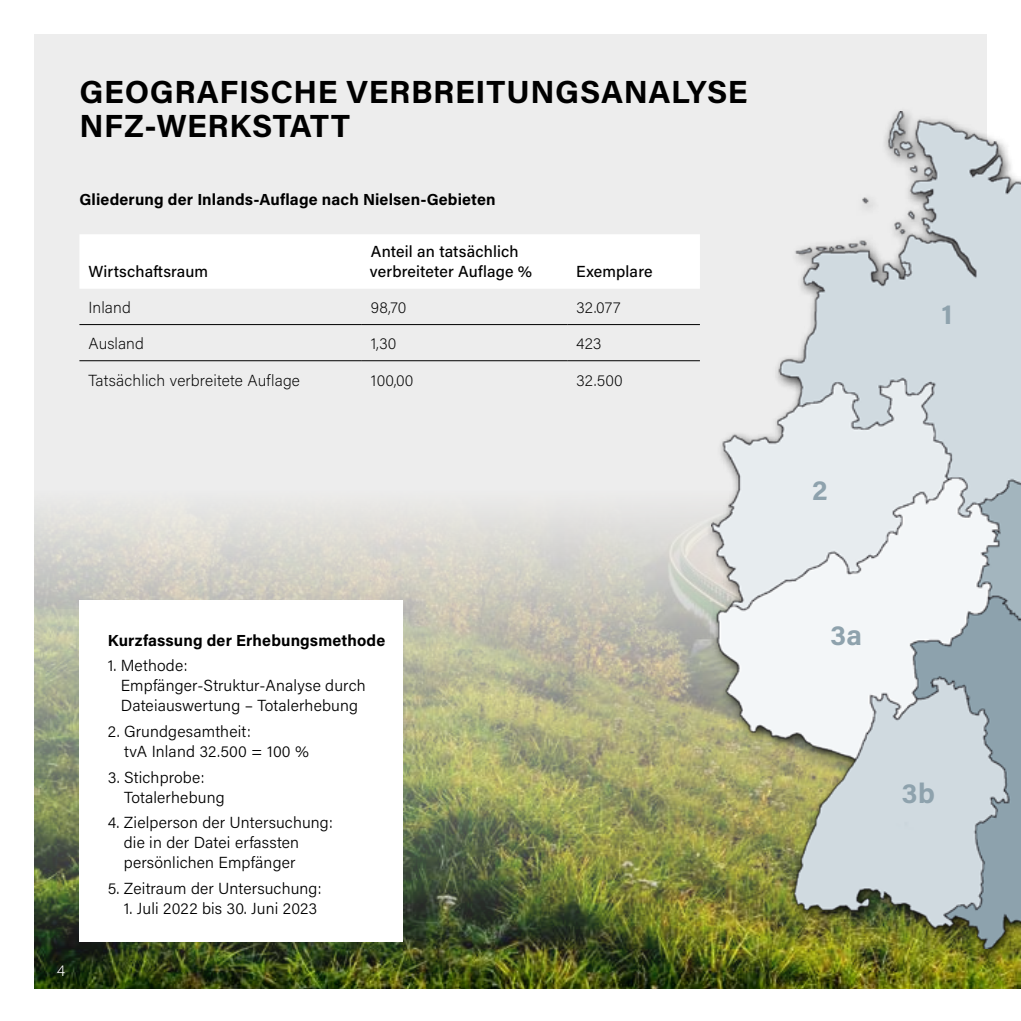
<style>
.page{position:relative;width:1021px;height:1021px;background:#fff}
.page>*{position:absolute;margin:0;border:0;box-sizing:border-box;transform-origin:0 0}
.t1{font:700 32px/34px "Acumin Pro";letter-spacing:.02em;color:#000}
.t2{font:700 28px "Acumin Pro";color:#8ea2ad}
.t3{font:300 16px/20px "Acumin Pro";letter-spacing:.01em;color:#000}
.t4{font:700 16px "Acumin Pro";letter-spacing:.01em;color:#000}
.t5{font:200 16px "Acumin Pro";letter-spacing:.01em;color:#000}
.t6{font:500 16px/20px "Acumin Pro";letter-spacing:.01em;color:#000}
.t7{font:200 16px "Acumin Pro";color:#fff}
</style>
<div class="page">
<div style="left:34px;top:34px;width:952px;height:952px;background:#ededed"></div>
<img style="left:34px;top:509px;width:986px;height:479px">
<div style="left:705px;top:105px;width:315px;height:857px;background:#000;opacity:.75"></div>
<img style="left:711px;top:112px;width:309px;height:836px">
<div style="left:79px;top:600px;width:324px;height:341px;background:#fff"></div>
<div style="left:80px;top:234px;width:620px;height:55px;background:#fff"></div>
<hr style="left:79px;top:324px;width:283px;height:1px;background:#000">
<hr style="left:362px;top:324px;width:205px;height:1px;background:#000">
<hr style="left:567px;top:324px;width:133px;height:1px;background:#000">
<hr style="left:79px;top:360px;width:283px;height:1px;background:#000">
<hr style="left:362px;top:360px;width:205px;height:1px;background:#000">
<hr style="left:567px;top:360px;width:133px;height:1px;background:#000">
<h1 class="t1" style="left:79px;top:73px;width:669px">GEOGRAFISCHE VERBREITUNGSANALYSE<br>NFZ-WERKSTATT</h1>
<p class="t4" style="left:79px;top:188px;width:418px">Gliederung der Inlands-Auflage nach Nielsen-Gebieten</p>
<p class="t6" style="left:88px;top:261px;width:121px">Wirtschaftsraum</p>
<p class="t6" style="left:370px;top:241px;width:164px">Anteil an tatsächlich verbreiteter Auflage %</p>
<p class="t6" style="left:576px;top:261px;width:78px">Exemplare</p>
<p class="t5" style="left:88px;top:297px;width:44px">Inland</p>
<p class="t5" style="left:371px;top:297px;width:37px">98,70</p>
<p class="t5" style="left:576px;top:297px;width:46px">32.077</p>
<p class="t5" style="left:88px;top:333px;width:57px">Ausland</p>
<p class="t5" style="left:371px;top:333px;width:27px">1,30</p>
<p class="t5" style="left:576px;top:333px;width:27px">423</p>
<p class="t5" style="left:88px;top:369px;width:213px">Tatsächlich verbreitete Auflage</p>
<p class="t5" style="left:371px;top:369px;width:44px">100,00</p>
<p class="t5" style="left:576px;top:369px;width:48px">32.500</p>
<p class="t7" style="left:57px;top:959px;width:10px">4</p>
<p class="t4" style="left:108px;top:628px;width:279px">Kurzfassung der Erhebungsmethode</p>
<p class="t3" style="left:121px;top:655px;width:246px;text-indent:-13px">1. Methode:<br>Empfänger-Struktur-Analyse durch<br>Dateiauswertung – Totalerhebung</p>
<p class="t3" style="left:124px;top:720px;width:186px;text-indent:-16px">2. Grundgesamtheit:<br>tvA Inland 32.500 = 100 %</p>
<p class="t3" style="left:124px;top:766px;width:102px;text-indent:-16px">3. Stichprobe:<br>Totalerhebung</p>
<p class="t3" style="left:124px;top:812px;width:210px;text-indent:-16px">4. Zielperson der Untersuchung: die in der Datei erfassten persönlichen Empfänger</p>
<p class="t3" style="left:108px;top:877px;width:215px">5. Zeitraum der Untersuchung:</p>
<p class="t3" style="left:124px;top:897px;width:195px">1. Juli 2022 bis 30. Juni 2023</p>
<h2 class="t2" style="left:941px;top:294px;width:13px">1</h2>
<h2 class="t2" style="left:812px;top:470px;width:17px">2</h2>
<h2 class="t2" style="left:830px;top:615px;width:33px">3a</h2>
<h2 class="t2" style="left:901px;top:773px;width:35px">3b</h2>
</div>
